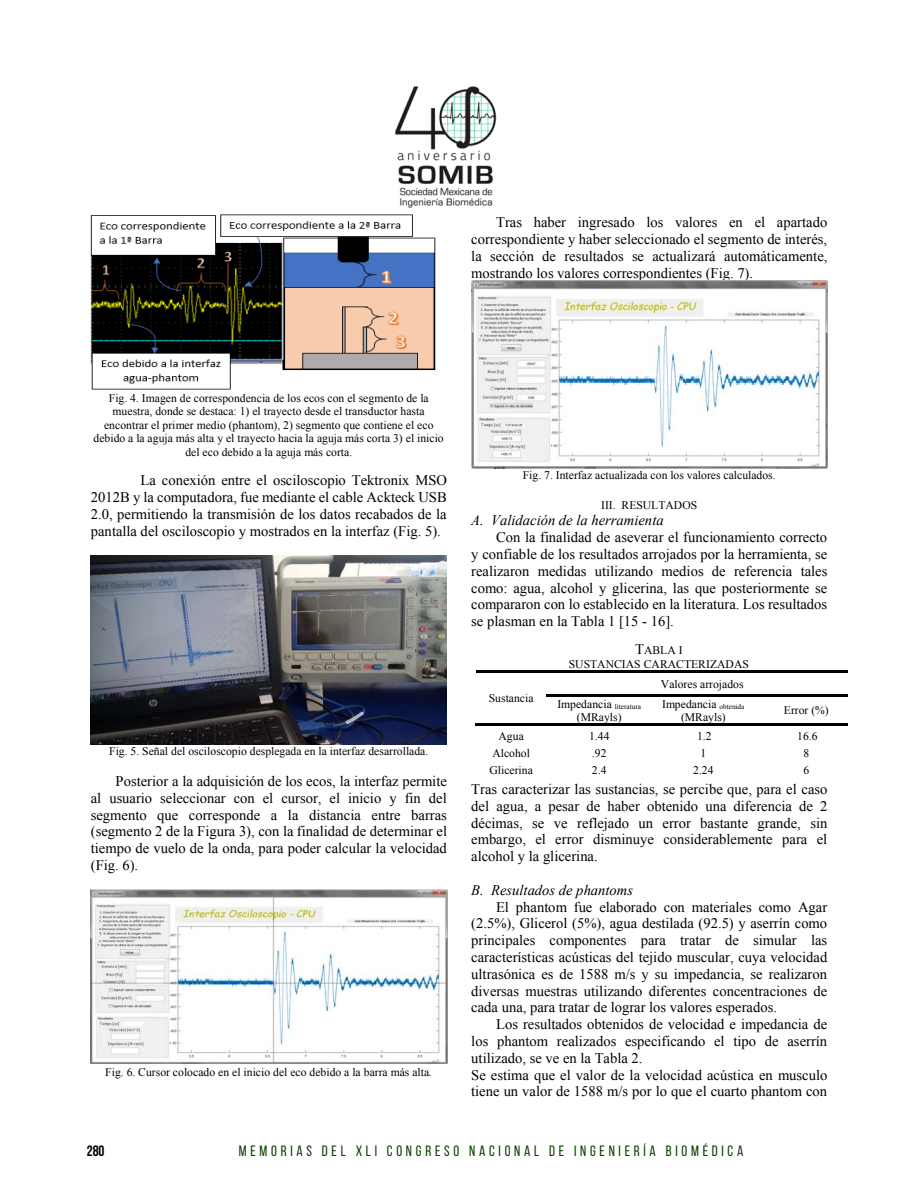
<style>
.page{position:relative;width:918px;height:1188px;background:#fff}
.page>*{position:absolute;margin:0;border:0;box-sizing:border-box;transform-origin:0 0}
.t1{font:15px "Bebas Neue";letter-spacing:.25em;color:#104206}
.t2{font:700 15px "Bebas Neue";color:#000}
.t3{font:14.7px/16.8px "Times New Roman";color:#000;text-align:justify}
.t4{font:italic 14.7px "Times New Roman";color:#000}
.t5{font:11.7px/13.5px "Times New Roman";color:#000;text-align:center}
.s1{font-family:"Calibri";font-style:italic;font-size:13.2px;color:#44546a}
.s2{font-size:14.7px}
</style>
<div class="page">
<img style="left:394px;top:86px;width:103px;height:122px">
<img style="left:91px;top:214px;width:345px;height:176px">
<img style="left:91px;top:556px;width:356px;height:188px">
<img style="left:91px;top:890px;width:356px;height:174px">
<img style="left:471px;top:281px;width:356px;height:187px">
<hr style="left:476px;top:671px;width:371px;height:2px;background:#000">
<hr style="left:547px;top:695px;width:105px;height:2px;background:#000">
<hr style="left:652px;top:695px;width:195px;height:2px;background:#000">
<hr style="left:476px;top:724px;width:73px;height:2px;background:#000">
<hr style="left:549px;top:724px;width:103px;height:2px;background:#000">
<hr style="left:652px;top:724px;width:105px;height:2px;background:#000">
<hr style="left:757px;top:724px;width:90px;height:2px;background:#000">
<p class="t3" style="left:471px;top:214px;width:358px;text-indent:25px">Tras haber ingresado los valores en el apartado correspondiente y haber seleccionado el segmento de interés, la sección de resultados se actualizará automáticamente, mostrando los valores correspondientes (Fig. 7).</p>
<p class="t5" style="left:94px;top:391px;width:352px">Fig. 4. Imagen de correspondencia de los ecos con el segmento de la muestra, donde se destaca: 1) el trayecto desde el transductor hasta encontrar el primer medio (phantom), 2) segmento que contiene el eco debido a la aguja más alta y el trayecto hacia la aguja más corta 3) el inicio del eco debido a la aguja más corta.</p>
<p class="t3" style="left:91px;top:472px;width:358px;text-indent:50px">La conexión entre el osciloscopio Tektronix MSO 2012B y la computadora, fue mediante el cable Ackteck USB 2.0, permitiendo la transmisión de los datos recabados de la pantalla del osciloscopio y mostrados en la interfaz (Fig. 5).</p>
<p class="t5" style="left:109px;top:744px;width:321px">Fig. 5. Señal del osciloscopio desplegada en la interfaz desarrollada.</p>
<p class="t3" style="left:91px;top:772px;width:358px;text-indent:25px">Posterior a la adquisición de los ecos, la interfaz permite al usuario seleccionar con el cursor, el inicio y fin del segmento que corresponde a la distancia entre barras (segmento 2 de la Figura 3), con la finalidad de determinar el tiempo de vuelo de la onda, para poder calcular la velocidad (Fig. 6).</p>
<p class="t5" style="left:105px;top:1065px;width:328px">Fig. 6. Cursor colocado en el inicio del eco debido a la barra más alta<span class="s1">.</span></p>
<p class="t5" style="left:523px;top:468px;width:254px">Fig. 7. Interfaz actualizada con los valores calculados.</p>
<p class="t5" style="left:601px;top:498px;width:98px">III. RESULTADOS</p>
<p class="t4" style="left:471px;top:510px;width:194px">A. Validación de la herramienta</p>
<p class="t3" style="left:496px;top:529px;width:333px">Con la finalidad de aseverar el funcionamiento correcto</p>
<p class="t3" style="left:471px;top:545px;width:358px">y confiable de los resultados arrojados por la herramienta, se</p>
<p class="t3" style="left:471px;top:562px;width:358px">realizaron medidas utilizando medios de referencia tales</p>
<p class="t3" style="left:471px;top:579px;width:358px">como: agua, alcohol y glicerina, las que posteriormente se</p>
<p class="t3" style="left:471px;top:596px;width:358px">compararon con lo establecido en la literatura. Los resultados</p>
<p class="t3" style="left:471px;top:613px;width:204px">se plasman en la Tabla 1 [15 - 16].</p>
<p class="t5" style="left:569px;top:643px;width:182px;line-height:14px"><span class="s2">T</span>ABLA I<br>SUSTANCIAS CARACTERIZADAS</p>
<p class="t5" style="left:489px;top:692px;width:46px">Sustancia</p>
<p class="t5" style="left:661px;top:677px;width:84px">Valores arrojados</p>
<p class="t5" style="left:557px;top:697px;width:85px">Impedancia <sub>literatura </sub>(MRayls)</p>
<p class="t5" style="left:662px;top:697px;width:84px">Impedancia <sub>obtenida </sub>(MRayls)</p>
<p class="t5" style="left:784px;top:703px;width:46px">Error (%)</p>
<p class="t5" style="left:499px;top:729px;width:27px">Agua</p>
<p class="t5" style="left:589px;top:729px;width:22px">1.44</p>
<p class="t5" style="left:697px;top:729px;width:16px">1.2</p>
<p class="t5" style="left:797px;top:729px;width:22px">16.6</p>
<p class="t5" style="left:492px;top:746px;width:39px">Alcohol</p>
<p class="t5" style="left:592px;top:746px;width:16px">.92</p>
<p class="t5" style="left:700px;top:746px;width:7px">1</p>
<p class="t5" style="left:803px;top:746px;width:7px">8</p>
<p class="t5" style="left:489px;top:764px;width:45px">Glicerina</p>
<p class="t5" style="left:592px;top:764px;width:16px">2.4</p>
<p class="t5" style="left:693px;top:764px;width:22px">2.24</p>
<p class="t5" style="left:803px;top:764px;width:7px">6</p>
<p class="t3" style="left:471px;top:781px;width:358px">Tras caracterizar las sustancias, se percibe que, para el caso del agua, a pesar de haber obtenido una diferencia de 2 décimas, se ve reflejado un error bastante grande, sin embargo, el error disminuye considerablemente para el alcohol y la glicerina.</p>
<p class="t4" style="left:471px;top:880px;width:163px">B. Resultados de phantoms</p>
<p class="t3" style="left:496px;top:898px;width:333px">El phantom fue elaborado con materiales como Agar</p>
<p class="t3" style="left:471px;top:915px;width:357px">(2.5%), Glicerol (5%), agua destilada (92.5) y aserrín como</p>
<p class="t3" style="left:471px;top:932px;width:357px">principales componentes para tratar de simular las</p>
<p class="t3" style="left:471px;top:949px;width:358px">características acústicas del tejido muscular, cuya velocidad</p>
<p class="t3" style="left:471px;top:965px;width:357px">ultrasónica es de 1588 m/s y su impedancia, se realizaron</p>
<p class="t3" style="left:471px;top:982px;width:357px">diversas muestras utilizando diferentes concentraciones de</p>
<p class="t3" style="left:471px;top:999px;width:307px">cada una, para tratar de lograr los valores esperados.</p>
<p class="t3" style="left:496px;top:1016px;width:333px">Los resultados obtenidos de velocidad e impedancia de</p>
<p class="t3" style="left:471px;top:1033px;width:357px">los phantom realizados especificando el tipo de aserrín</p>
<p class="t3" style="left:471px;top:1049px;width:173px">utilizado, se ve en la Tabla 2.</p>
<p class="t3" style="left:471px;top:1066px;width:358px">Se estima que el valor de la velocidad acústica en musculo</p>
<p class="t3" style="left:471px;top:1083px;width:357px">tiene un valor de 1588 m/s por lo que el cuarto phantom con</p>
<p class="t2" style="left:87px;top:1143px;width:19px">280</p>
<p class="t1" style="left:239px;top:1143px;width:506px">MEMORIAS DEL XLI CONGRESO NACIONAL DE INGENIERÍA BIOMÉDICA</p>
</div>
